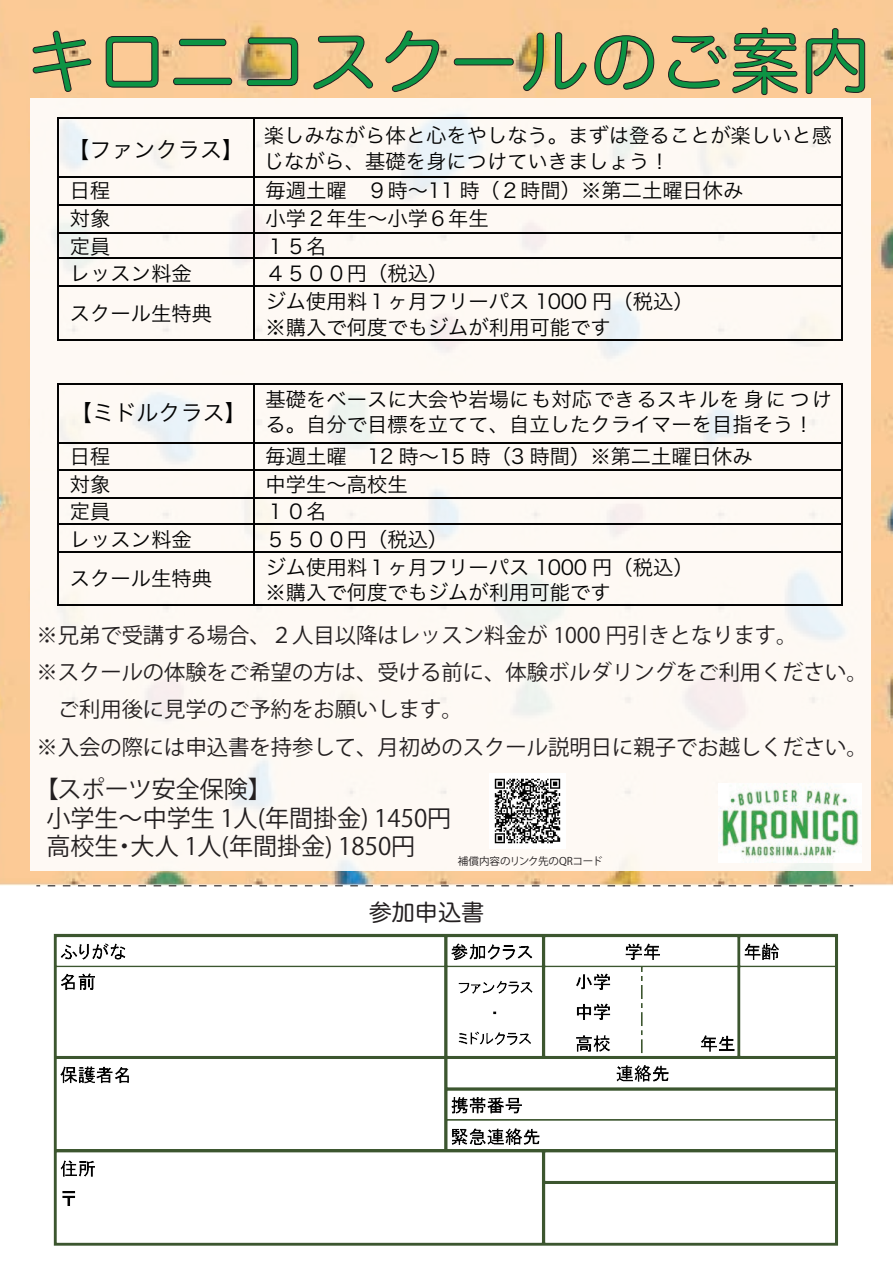
<style>
.page{position:relative;width:893px;height:1263px;background:#fff}
.page>*{position:absolute;margin:0;border:0;box-sizing:border-box;transform-origin:0 0}
.t1{font:70.35px "Hira Maru Pro N W4";color:#0d9344}
.t2{font:24px/28.8px "Koz Go Pr 6 N";color:#231f20}
.t3{font:23.1px "Hira Maru Pro N W4";color:#231f20}
.t4{font:22.2px "Hira Kaku Pro W3";color:#030303}
.t5{font:21.3px/37.3px "Koz Go Pr 6 N";color:#231f20}
.t6{font:20.25px/25.8px "Hira Kaku Pro W3";color:#030303}
.t7{font:10.5px "Koz Go Pr 6 N";letter-spacing:-.015em;color:#231f20}
</style>
<div class="page">
<img style="left:0;top:0;width:893px;height:885px">
<div style="left:30px;top:98px;width:841px;height:772px;background:#fef9f4"></div>
<hr style="left:59px;top:117px;width:194px;height:2px;background:#030303">
<hr style="left:254px;top:117px;width:587px;height:2px;background:#030303">
<hr style="left:57px;top:119px;width:2px;height:57px;background:#030303">
<hr style="left:253px;top:119px;width:1px;height:57px;background:#030303">
<hr style="left:841px;top:119px;width:2px;height:57px;background:#030303">
<hr style="left:59px;top:176px;width:194px;height:2px;background:#030303">
<hr style="left:254px;top:176px;width:587px;height:2px;background:#030303">
<hr style="left:57px;top:178px;width:2px;height:26px;background:#030303">
<hr style="left:841px;top:178px;width:2px;height:26px;background:#030303">
<hr style="left:59px;top:204px;width:194px;height:2px;background:#030303">
<hr style="left:254px;top:204px;width:587px;height:2px;background:#030303">
<hr style="left:57px;top:206px;width:2px;height:26px;background:#030303">
<hr style="left:841px;top:206px;width:2px;height:26px;background:#030303">
<hr style="left:59px;top:232px;width:194px;height:1px;background:#030303">
<hr style="left:254px;top:232px;width:587px;height:1px;background:#030303">
<hr style="left:57px;top:233px;width:2px;height:24px;background:#030303">
<hr style="left:841px;top:233px;width:2px;height:24px;background:#030303">
<hr style="left:59px;top:257px;width:194px;height:2px;background:#030303">
<hr style="left:254px;top:257px;width:587px;height:2px;background:#030303">
<hr style="left:57px;top:259px;width:2px;height:26px;background:#030303">
<hr style="left:841px;top:259px;width:2px;height:26px;background:#030303">
<hr style="left:59px;top:285px;width:194px;height:2px;background:#030303">
<svg style="left:253px;top:176px;width:1px;height:111px"></svg>
<hr style="left:254px;top:285px;width:587px;height:2px;background:#030303">
<hr style="left:57px;top:287px;width:2px;height:52px;background:#030303">
<hr style="left:59px;top:339px;width:194px;height:1px;background:#030303">
<hr style="left:253px;top:287px;width:1px;height:52px;background:#030303">
<hr style="left:254px;top:339px;width:587px;height:1px;background:#030303">
<hr style="left:841px;top:287px;width:2px;height:52px;background:#030303">
<hr style="left:59px;top:383px;width:194px;height:1px;background:#030303">
<hr style="left:254px;top:383px;width:587px;height:1px;background:#030303">
<hr style="left:57px;top:384px;width:2px;height:58px;background:#030303">
<hr style="left:253px;top:384px;width:1px;height:58px;background:#030303">
<hr style="left:841px;top:384px;width:2px;height:58px;background:#030303">
<hr style="left:59px;top:442px;width:194px;height:1px;background:#030303">
<hr style="left:254px;top:442px;width:587px;height:1px;background:#030303">
<hr style="left:57px;top:443px;width:2px;height:26px;background:#030303">
<hr style="left:841px;top:443px;width:2px;height:26px;background:#030303">
<hr style="left:59px;top:469px;width:194px;height:2px;background:#030303">
<hr style="left:254px;top:469px;width:587px;height:2px;background:#030303">
<hr style="left:57px;top:471px;width:2px;height:26px;background:#030303">
<hr style="left:841px;top:471px;width:2px;height:26px;background:#030303">
<hr style="left:59px;top:497px;width:194px;height:2px;background:#030303">
<hr style="left:254px;top:497px;width:587px;height:2px;background:#030303">
<hr style="left:57px;top:499px;width:2px;height:24px;background:#030303">
<hr style="left:841px;top:499px;width:2px;height:24px;background:#030303">
<hr style="left:59px;top:523px;width:194px;height:2px;background:#030303">
<hr style="left:254px;top:523px;width:587px;height:2px;background:#030303">
<hr style="left:57px;top:525px;width:2px;height:26px;background:#030303">
<hr style="left:841px;top:525px;width:2px;height:26px;background:#030303">
<hr style="left:59px;top:551px;width:194px;height:1px;background:#030303">
<svg style="left:253px;top:442px;width:1px;height:110px"></svg>
<hr style="left:254px;top:551px;width:587px;height:1px;background:#030303">
<hr style="left:57px;top:552px;width:2px;height:52px;background:#030303">
<hr style="left:59px;top:604px;width:194px;height:2px;background:#030303">
<hr style="left:253px;top:552px;width:1px;height:52px;background:#030303">
<hr style="left:254px;top:604px;width:587px;height:2px;background:#030303">
<hr style="left:841px;top:552px;width:2px;height:52px;background:#030303">
<svg style="left:48px;top:885px;width:805px;height:1px"></svg>
<img style="left:53px;top:933px;width:785px;height:313px">
<img style="left:490px;top:774px;width:75px;height:75px">
<svg style="left:32px;top:27px;width:60px;height:68px"></svg>
<svg style="left:105px;top:36px;width:54px;height:52px"></svg>
<svg style="left:173px;top:39px;width:59px;height:46px"></svg>
<svg style="left:246px;top:37px;width:52px;height:49px"></svg>
<svg style="left:313px;top:36px;width:60px;height:54px"></svg>
<svg style="left:385px;top:30px;width:55px;height:62px"></svg>
<div style="left:454px;top:58px;width:60px;height:7px;border:1px solid #231f20;border-radius:3px"></div>
<svg style="left:523px;top:32px;width:64px;height:59px"></svg>
<svg style="left:594px;top:35px;width:60px;height:55px"></svg>
<svg style="left:668px;top:27px;width:130px;height:68px"></svg>
<svg style="left:805px;top:28px;width:60px;height:70px"></svg>
<img style="left:718px;top:784px;width:143px;height:79px">
<h1 class="t1" style="left:27px;top:1px;width:845px">キロニコスクールのご案内</h1>
<p class="t4" style="left:67px;top:130px;width:179px">【ファンクラス】</p>
<p class="t6" style="left:264px;top:121px;width:570px">楽しみながら体と心をやしなう。まずは登ることが楽しいと感じながら、基礎を身につけていきましょう！</p>
<p class="t6" style="left:70px;top:176px;width:42px">日程</p>
<p class="t6" style="left:266px;top:176px;width:479px">毎週土曜 ９時～11 時（２時間）※第二土曜日休み</p>
<p class="t6" style="left:70px;top:204px;width:42px">対象</p>
<p class="t6" style="left:266px;top:204px;width:225px">小学２年生～小学６年生</p>
<p class="t6" style="left:70px;top:232px;width:42px">定員</p>
<p class="t6" style="left:266px;top:232px;width:62px">１５名</p>
<p class="t6" style="left:70px;top:259px;width:123px">レッスン料金</p>
<p class="t6" style="left:266px;top:259px;width:184px">４５００円（税込）</p>
<p class="t6" style="left:70px;top:299px;width:144px">スクール生特典</p>
<p class="t6" style="left:266px;top:287px;width:430px">ジム使用料１ヶ月フリーパス 1000 円（税込）※購入で何度でもジムが利用可能です</p>
<p class="t4" style="left:70px;top:393px;width:179px">【ミドルクラス】</p>
<p class="t6" style="left:266px;top:385px;width:568px">基礎をベースに大会や岩場にも対応できるスキルを身につける。自分で目標を立てて、自立したクライマーを目指そう！</p>
<p class="t6" style="left:70px;top:442px;width:42px">日程</p>
<p class="t6" style="left:266px;top:442px;width:489px">毎週土曜 12 時～15 時（3 時間）※第二土曜日休み</p>
<p class="t6" style="left:70px;top:470px;width:42px">対象</p>
<p class="t6" style="left:266px;top:470px;width:144px">中学生～高校生</p>
<p class="t6" style="left:70px;top:497px;width:42px">定員</p>
<p class="t6" style="left:266px;top:497px;width:62px">１０名</p>
<p class="t6" style="left:70px;top:525px;width:123px">レッスン料金</p>
<p class="t6" style="left:266px;top:525px;width:184px">５５００円（税込）</p>
<p class="t6" style="left:70px;top:564px;width:144px">スクール生特典</p>
<p class="t6" style="left:266px;top:553px;width:430px">ジム使用料１ヶ月フリーパス 1000 円（税込）※購入で何度でもジムが利用可能です</p>
<p class="t5" style="left:36px;top:617px;width:833px">※兄弟で受講する場合、２人目以降はレッスン料金が 1000 円引きとなります。<br>※スクールの体験をご希望の方は、受ける前に、体験ボルダリングをご利用ください。　ご利用後に見学のご予約をお願いします。<br>※入会の際には申込書を持参して、月初めのスクール説明日に親子でお越しください。</p>
<p class="t2" style="left:47px;top:775px;width:406px;text-indent:-12px">【スポーツ安全保険】<br>小学生～中学生 1人(年間掛金) 1450円高校生・大人 1人(年間掛金) 1850円</p>
<p class="t7" style="left:458px;top:855px;width:146px">補償内容のリンク先のQRコード</p>
<p class="t3" style="left:369px;top:892px;width:117px">参加申込書</p>
</div>
